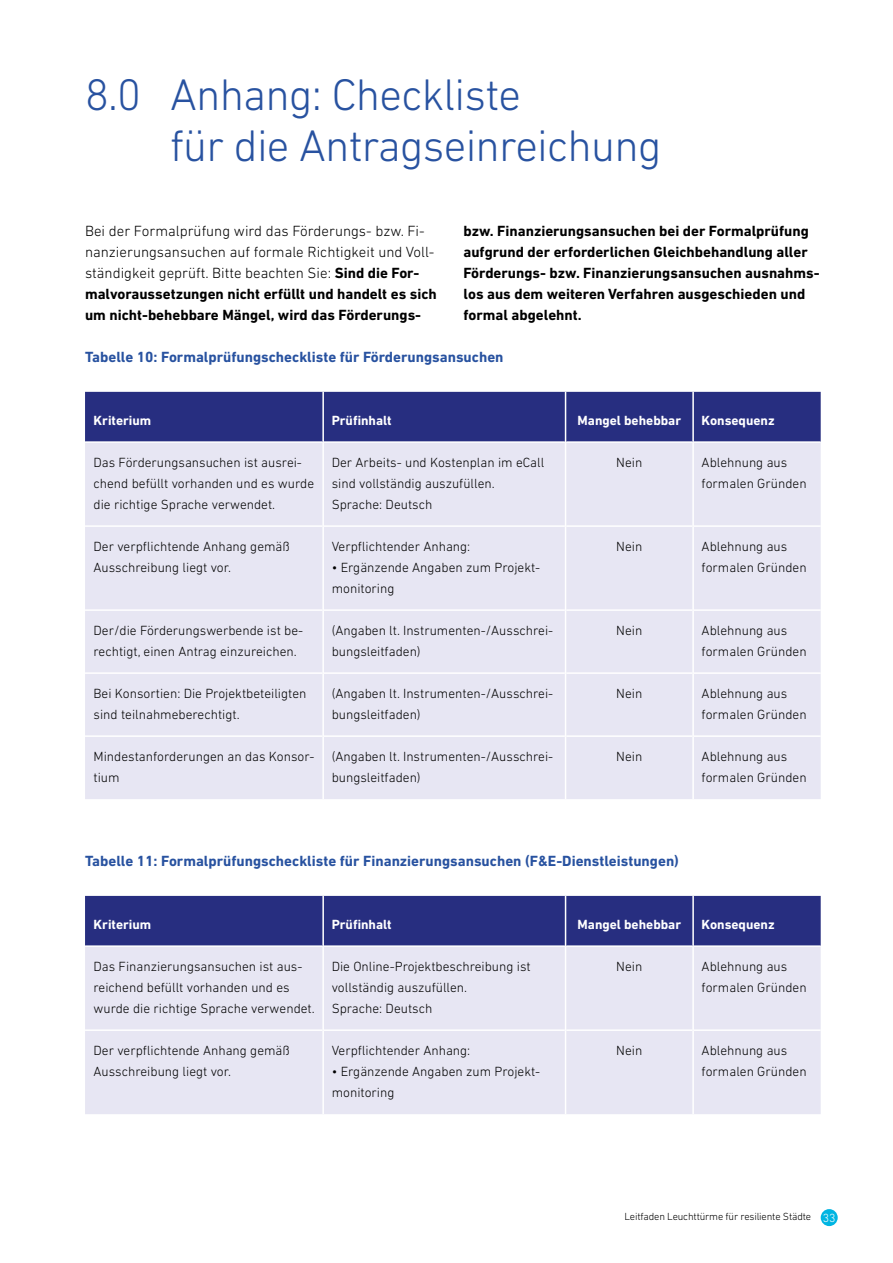
<style>
.page{position:relative;width:893px;height:1263px;background:#fff}
.page>*{position:absolute;margin:0;border:0;box-sizing:border-box;transform-origin:0 0}
.t1{font:300 45px/51px "DIN Next LT Pro";letter-spacing:-.015em;color:#2852a0}
.Fliess{font:300 15px/21px "DIN Next LT Pro";color:#000}
.Fliess-2{font:700 15px/21px "DIN Next LT Pro";color:#000}
.p_Tabellenbeschriftu{font:700 15px "DIN Next LT Pro";color:#2852a0}
.td_Tabellentext{font:300 13.5px/21px "DIN Next LT Pro";color:#000}
.th_Tabellenkopf{font:700 13.5px "DIN Next LT Pro";color:#fff}
.t2{font:300 10.5px "DIN Next LT Pro";letter-spacing:-.015em;color:#000}
.s1{font-weight:700}
.s2{font-size:12px;color:#fff}
</style>
<div class="page">
<div style="left:821px;top:1209px;width:17px;height:17px;background:#00b5e2;border-radius:50%"></div>
<div style="left:85px;top:392px;width:736px;height:49px;background:#272e80"></div>
<div style="left:85px;top:443px;width:736px;height:356px;background:#e7e6f3"></div>
<hr style="left:322px;top:392px;width:2px;height:50px;background:#fff">
<hr style="left:565px;top:392px;width:1px;height:50px;background:#fff">
<hr style="left:692px;top:392px;width:2px;height:50px;background:#fff">
<hr style="left:322px;top:442px;width:2px;height:84px;background:#fff">
<hr style="left:565px;top:442px;width:1px;height:84px;background:#fff">
<hr style="left:692px;top:442px;width:2px;height:84px;background:#fff">
<hr style="left:85px;top:525px;width:237px;height:2px;background:#fff">
<hr style="left:324px;top:525px;width:241px;height:2px;background:#fff">
<hr style="left:322px;top:526px;width:2px;height:84px;background:#fff">
<hr style="left:566px;top:525px;width:126px;height:2px;background:#fff">
<hr style="left:565px;top:526px;width:1px;height:84px;background:#fff">
<hr style="left:694px;top:525px;width:127px;height:2px;background:#fff">
<hr style="left:692px;top:526px;width:2px;height:84px;background:#fff">
<hr style="left:85px;top:609px;width:237px;height:2px;background:#fff">
<hr style="left:324px;top:609px;width:241px;height:2px;background:#fff">
<hr style="left:322px;top:610px;width:2px;height:63px;background:#fff">
<hr style="left:566px;top:609px;width:126px;height:2px;background:#fff">
<hr style="left:565px;top:610px;width:1px;height:63px;background:#fff">
<hr style="left:694px;top:609px;width:127px;height:2px;background:#fff">
<hr style="left:692px;top:610px;width:2px;height:63px;background:#fff">
<hr style="left:85px;top:672px;width:237px;height:2px;background:#fff">
<hr style="left:324px;top:672px;width:241px;height:2px;background:#fff">
<hr style="left:322px;top:673px;width:2px;height:63px;background:#fff">
<hr style="left:566px;top:672px;width:126px;height:2px;background:#fff">
<hr style="left:565px;top:673px;width:1px;height:63px;background:#fff">
<hr style="left:694px;top:672px;width:127px;height:2px;background:#fff">
<hr style="left:692px;top:673px;width:2px;height:63px;background:#fff">
<hr style="left:85px;top:735px;width:237px;height:2px;background:#fff">
<hr style="left:324px;top:735px;width:241px;height:2px;background:#fff">
<hr style="left:322px;top:736px;width:2px;height:63px;background:#fff">
<hr style="left:566px;top:735px;width:126px;height:2px;background:#fff">
<hr style="left:565px;top:736px;width:1px;height:63px;background:#fff">
<hr style="left:694px;top:735px;width:127px;height:2px;background:#fff">
<hr style="left:692px;top:736px;width:2px;height:63px;background:#fff">
<div style="left:85px;top:896px;width:736px;height:49px;background:#272e80"></div>
<div style="left:85px;top:947px;width:736px;height:167px;background:#e7e6f3"></div>
<hr style="left:322px;top:896px;width:2px;height:50px;background:#fff">
<hr style="left:565px;top:896px;width:1px;height:50px;background:#fff">
<hr style="left:692px;top:896px;width:2px;height:50px;background:#fff">
<hr style="left:322px;top:946px;width:2px;height:84px;background:#fff">
<hr style="left:565px;top:946px;width:1px;height:84px;background:#fff">
<hr style="left:692px;top:946px;width:2px;height:84px;background:#fff">
<hr style="left:85px;top:1029px;width:237px;height:2px;background:#fff">
<hr style="left:324px;top:1029px;width:241px;height:2px;background:#fff">
<hr style="left:322px;top:1030px;width:2px;height:84px;background:#fff">
<hr style="left:566px;top:1029px;width:126px;height:2px;background:#fff">
<hr style="left:565px;top:1030px;width:1px;height:84px;background:#fff">
<hr style="left:694px;top:1029px;width:127px;height:2px;background:#fff">
<hr style="left:692px;top:1030px;width:2px;height:84px;background:#fff">
<p class="t1" style="left:170px;top:69px;width:493px;text-indent:-85px">8.0 Anhang: Checkliste<br>für die Antragseinreichung</p>
<p class="Fliess" style="left:85px;top:220px;width:353px">Bei der Formalprüfung wird das Förderungs- bzw. Fi&shy;nanzierungsansuchen auf formale Richtigkeit und Voll&shy;ständigkeit geprüft. Bitte beachten Sie: <span class="s1">Sind die For&shy;malvoraussetzungen nicht erfüllt und handelt es sich um nicht-behebbare Mängel, wird das Förderungs-</span></p>
<p class="Fliess-2" style="left:463px;top:220px;width:358px">bzw. Finanzierungsansuchen bei der Formalprüfung aufgrund der erforderlichen Gleichbehandlung aller Förderungs- bzw. Finanzierungsansuchen ausnahms&shy;los aus dem weiteren Verfahren ausgeschieden und formal abgelehnt.</p>
<p class="p_Tabellenbeschriftu" style="left:85px;top:348px;width:420px">Tabelle 10: Formalprüfungscheckliste für Förderungsansuchen</p>
<p class="th_Tabellenkopf" style="left:94px;top:413px;width:59px">Kriterium</p>
<p class="th_Tabellenkopf" style="left:332px;top:413px;width:62px">Prüfinhalt</p>
<p class="th_Tabellenkopf" style="left:578px;top:413px;width:105px">Mangel behebbar</p>
<p class="th_Tabellenkopf" style="left:702px;top:413px;width:75px">Konsequenz</p>
<p class="td_Tabellentext" style="left:94px;top:452px;width:222px">Das Förderungsansuchen ist ausrei&shy;chend befüllt vorhanden und es wurde die richtige Sprache verwendet.</p>
<p class="td_Tabellentext" style="left:332px;top:452px;width:214px">Der Arbeits- und Kostenplan im eCall sind vollständig auszufüllen.<br>Sprache: Deutsch</p>
<p class="td_Tabellentext" style="left:616px;top:452px;width:28px">Nein</p>
<p class="td_Tabellentext" style="left:702px;top:452px;width:107px">Ablehnung aus formalen Gründen</p>
<p class="td_Tabellentext" style="left:94px;top:536px;width:198px">Der verpflichtende Anhang gemäß<br>Ausschreibung liegt vor.</p>
<p class="td_Tabellentext" style="left:332px;top:536px;width:140px">Verpflichtender Anhang:</p>
<p class="td_Tabellentext" style="left:616px;top:536px;width:28px">Nein</p>
<p class="td_Tabellentext" style="left:702px;top:536px;width:107px">Ablehnung aus formalen Gründen</p>
<p class="td_Tabellentext" style="left:332px;top:557px;width:210px">• Ergänzende Angaben zum Projekt&shy;monitoring</p>
<p class="td_Tabellentext" style="left:94px;top:620px;width:211px">Der/die Förderungswerbende ist be&shy;rechtigt, einen Antrag einzureichen.</p>
<p class="td_Tabellentext" style="left:332px;top:620px;width:223px">(Angaben lt. Instrumenten-/Ausschrei&shy;bungsleitfaden)</p>
<p class="td_Tabellentext" style="left:616px;top:620px;width:28px">Nein</p>
<p class="td_Tabellentext" style="left:702px;top:620px;width:107px">Ablehnung aus formalen Gründen</p>
<p class="td_Tabellentext" style="left:94px;top:683px;width:214px">Bei Konsortien: Die Projektbeteiligten sind teilnahmeberechtigt.</p>
<p class="td_Tabellentext" style="left:332px;top:683px;width:223px">(Angaben lt. Instrumenten-/Ausschrei&shy;bungsleitfaden)</p>
<p class="td_Tabellentext" style="left:616px;top:683px;width:28px">Nein</p>
<p class="td_Tabellentext" style="left:702px;top:683px;width:107px">Ablehnung aus formalen Gründen</p>
<p class="td_Tabellentext" style="left:94px;top:746px;width:223px">Mindestanforderungen an das Konsor&shy;tium</p>
<p class="td_Tabellentext" style="left:332px;top:746px;width:223px">(Angaben lt. Instrumenten-/Ausschrei&shy;bungsleitfaden)</p>
<p class="td_Tabellentext" style="left:616px;top:746px;width:28px">Nein</p>
<p class="td_Tabellentext" style="left:702px;top:746px;width:107px">Ablehnung aus formalen Gründen</p>
<p class="p_Tabellenbeschriftu" style="left:85px;top:852px;width:595px">Tabelle 11: Formalprüfungscheckliste für Finanzierungsansuchen (F&amp;E-Dienstleistungen)</p>
<p class="th_Tabellenkopf" style="left:94px;top:917px;width:59px">Kriterium</p>
<p class="th_Tabellenkopf" style="left:332px;top:917px;width:62px">Prüfinhalt</p>
<p class="th_Tabellenkopf" style="left:578px;top:917px;width:105px">Mangel behebbar</p>
<p class="th_Tabellenkopf" style="left:702px;top:917px;width:75px">Konsequenz</p>
<p class="td_Tabellentext" style="left:94px;top:956px;width:223px">Das Finanzierungsansuchen ist aus&shy;reichend befüllt vorhanden und es wurde die richtige Sprache verwendet.</p>
<p class="td_Tabellentext" style="left:332px;top:956px;width:201px">Die Online-Projektbeschreibung ist vollständig auszufüllen.<br>Sprache: Deutsch</p>
<p class="td_Tabellentext" style="left:616px;top:956px;width:28px">Nein</p>
<p class="td_Tabellentext" style="left:702px;top:956px;width:107px">Ablehnung aus formalen Gründen</p>
<p class="td_Tabellentext" style="left:94px;top:1040px;width:198px">Der verpflichtende Anhang gemäß<br>Ausschreibung liegt vor.</p>
<p class="td_Tabellentext" style="left:332px;top:1040px;width:140px">Verpflichtender Anhang:</p>
<p class="td_Tabellentext" style="left:616px;top:1040px;width:28px">Nein</p>
<p class="td_Tabellentext" style="left:702px;top:1040px;width:107px">Ablehnung aus formalen Gründen</p>
<p class="td_Tabellentext" style="left:332px;top:1061px;width:210px">• Ergänzende Angaben zum Projekt&shy;monitoring</p>
<p class="t2" style="left:624px;top:1211px;width:213px">Leitfaden Leuchttürme für resiliente Städte <span class="s2">33</span></p>
</div>
